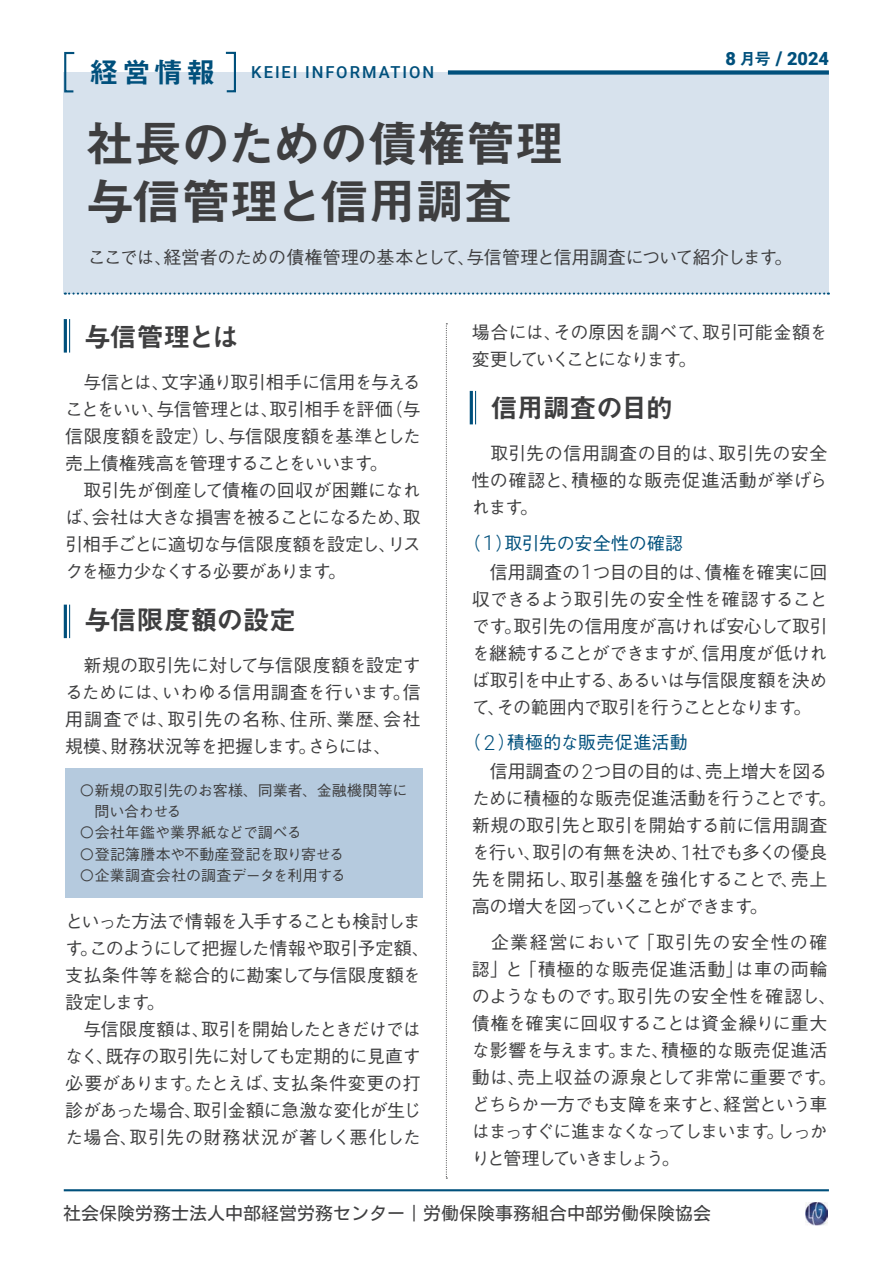
<style>
.page{position:relative;width:893px;height:1263px;background:#fff}
.page>*{position:absolute;margin:0;border:0;box-sizing:border-box;transform-origin:0 0}
.t1{font:49.5px/58.5px "Midashi Go Pr 6 N MB31 90 msp RKSJ H";letter-spacing:-.035em;color:#3e3e3f}
.t2{font:27px "Midashi Go Pr 6 N MB31 90 msp RKSJ H";letter-spacing:-.035em;color:#3e3e3f}
.t3{font:900 18.15px "Roboto";color:#00507c}
.t4{font:18px/27px "Gothic BBB Pr 6 N Medium 90 msp RKSJ H";letter-spacing:-.025em;color:#3e3e3f;text-align:justify}
.t5{font:18px/27px "Gothic BBB Pr 6 N Medium 90 msp RKSJ H";letter-spacing:-.045em;color:#3e3e3f}
.t6{font:18px/27px "Gothic BBB Pr 6 N Medium 90 msp RKSJ H";letter-spacing:-.005em;color:#3e3e3f}
.t7{font:18px "Motoya L Cedar W3 90 ms RKSJ H";color:#3f3f40}
.t8{font:18px/29.1px "Gothic BBB Pr 6 N Medium 90 msp RKSJ H";color:#3e3e3f}
.t9{font:500 16.5px "Roboto";letter-spacing:.115em;color:#00507c}
.t10{font:15px "Gothic BBB Pr 6 N Medium 90 msp RKSJ H";color:#3e3e3f}
.s1{font-family:"Midashi Go Pr 6 N MB31 90 msp RKSJ H";font-weight:400;font-size:28.8px}
.s2{font-family:"Midashi Go Pr 6 N MB31 90 msp RKSJ H";font-weight:400;font-size:16.5px}
.s3{font-size:18.9px}
.s4{color:#00507c}
.s5{font-family:"Roboto";font-weight:300;font-size:20.7px;color:#00507c}
.s6{font-family:"Roboto";font-weight:300;font-size:20.7px}
</style>
<div class="page">
<img style="left:805px;top:1202px;width:22px;height:23px">
<div style="left:64px;top:73px;width:765px;height:221px;background:#d7e2ed"></div>
<svg style="left:65px;top:293px;width:764px;height:2px"></svg>
<div style="left:448px;top:70px;width:381px;height:5px;background:#00507c"></div>
<svg style="left:63px;top:51px;width:13px;height:43px"></svg>
<svg style="left:224px;top:51px;width:13px;height:42px"></svg>
<hr style="left:64px;top:1189px;width:765px;height:2px;background:#00507c">
<svg style="left:446px;top:323px;width:1px;height:856px"></svg>
<hr style="left:69px;top:319px;width:1px;height:34px;background:#00507c">
<hr style="left:64px;top:319px;width:3px;height:34px;background:#00507c">
<hr style="left:475px;top:391px;width:1px;height:33px;background:#00507c">
<hr style="left:470px;top:391px;width:3px;height:33px;background:#00507c">
<hr style="left:69px;top:605px;width:1px;height:33px;background:#00507c">
<hr style="left:64px;top:605px;width:3px;height:33px;background:#00507c">
<div style="left:65px;top:768px;width:357px;height:129px;background:#b5cade"></div>
<p class="t9" style="left:90px;top:63px;width:346px"><span class="s1">経営情報　</span>KEIEI INFORMATION</p>
<p class="t3" style="left:725px;top:49px;width:105px">8 <span class="s2">月号</span> <span class="s3">/</span> 2024</p>
<h1 class="t1" style="left:86px;top:121px;width:480px">社長のための債権管理与信管理と信用調査</h1>
<p class="t4" style="left:88px;top:246px;width:706px">ここでは、経営者のための債権管理の基本として、与信管理と信用調査について紹介します。</p>
<h2 class="t2" style="left:84px;top:327px;width:156px">与信管理とは</h2>
<p class="t5" style="left:65px;top:371px;width:357px">　与信とは、文字通り取引相手に信用を与えることをいい、与信管理とは、取引相手を評価（与信限度額を設定）し、与信限度額を基準とした売上債権残高を管理することをいいます。<br>　取引先が倒産して債権の回収が困難になれば、会社は大きな損害を被ることになるため、取引相手ごとに適切な与信限度額を設定し、リスクを極力少なくする必要があります。</p>
<h2 class="t2" style="left:84px;top:610px;width:213px">与信限度額の設定</h2>
<p class="t4" style="left:65px;top:654px;width:357px">　新規の取引先に対して与信限度額を設定するためには、いわゆる信用調査を行います。信用調査では、取引先の名称、住所、業歴、会社規模、財務状況等を把握します。さらには、</p>
<p class="t10" style="left:79px;top:784px;width:329px">〇新規の取引先のお客様、同業者、金融機関等に</p>
<p class="t10" style="left:95px;top:806px;width:88px">問い合わせる</p>
<p class="t10" style="left:79px;top:827px;width:224px">〇会社年鑑や業界紙などで調べる</p>
<p class="t10" style="left:79px;top:848px;width:266px">〇登記簿謄本や不動産登記を取り寄せる</p>
<p class="t10" style="left:79px;top:869px;width:268px">〇企業調査会社の調査データを利用する</p>
<p class="t4" style="left:65px;top:910px;width:366px;text-align:left">といった方法で情報を入手することも検討します。このようにして把握した情報や取引予定額、支払条件等を総合的に勘案して与信限度額を設定します。<br>　与信限度額は、取引を開始したときだけではなく、既存の取引先に対しても定期的に見直す必要があります。たとえば、支払条件変更の打診があった場合、取引金額に急激な変化が生じた場合、取引先の財務状況が著しく悪化した</p>
<p class="t5" style="left:472px;top:321px;width:357px">場合には、その原因を調べて、取引可能金額を変更していくことになります。</p>
<h2 class="t2" style="left:491px;top:398px;width:184px">信用調査の目的</h2>
<p class="t4" style="left:472px;top:442px;width:357px">　取引先の信用調査の目的は、取引先の安全性の確認と、積極的な販売促進活動が挙げられます。</p>
<p class="t4" style="left:472px;top:531px;width:357px;line-height:29.1px;text-indent:-9px"><span class="s4">（</span><span class="s5">1</span><span class="s4">）取引先の安全性の確認<br></span>　信用調査の<span class="s6">1</span>つ目の目的は、債権を確実に回</p>
<p class="t4" style="left:472px;top:588px;width:357px">収できるよう取引先の安全性を確認することです。取引先の信用度が高ければ安心して取引を継続することができますが、信用度が低ければ取引を中止する、あるいは与信限度額を決めて、その範囲内で取引を行うこととなります。</p>
<p class="t8" style="left:472px;top:730px;width:357px;text-indent:-9px"><span class="s4">（</span> <span class="s5">2</span><span class="s4">）積極的な販売促進活動<br></span>　信用調査の<span class="s6">2</span>つ目の目的は、売上増大を図る</p>
<p class="t4" style="left:472px;top:787px;width:366px;text-align:left">ために積極的な販売促進活動を行うことです。新規の取引先と取引を開始する前に信用調査を行い、取引の有無を決め、<span class="s6">1</span>社でも多くの優良先を開拓し、取引基盤を強化することで、売上高の増大を図っていくことができます。</p>
<p class="t6" style="left:472px;top:931px;width:366px">　企業経営において「取引先の安全性の確認」と「積極的な販売促進活動」は車の両輪のようなものです。取引先の安全性を確認し、債権を確実に回収することは資金繰りに重大な影響を与えます。また、積極的な販売促進活動は、売上収益の源泉として非常に重要です。どちらか一方でも支障を来すと、経営という車はまっすぐに進まなくなってしまいます。しっかりと管理していきましょう。</p>
<p class="t7" style="left:63px;top:1204px;width:649px">社会保険労務士法人中部経営労務センター｜労働保険事務組合中部労働保険協会</p>
</div>
